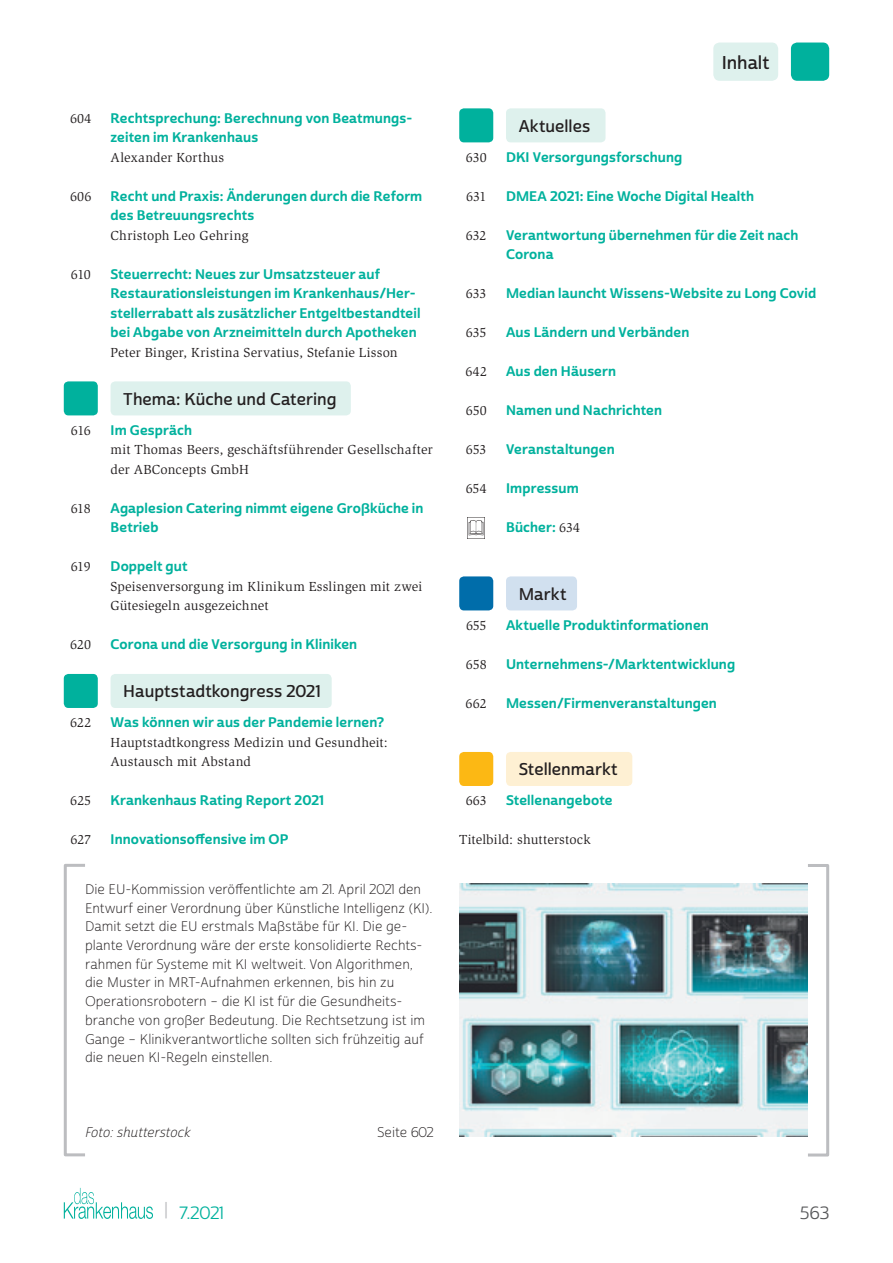
<style>
.page{position:relative;width:893px;height:1263px;background:#fff}
.page>*{position:absolute;margin:0;border:0;box-sizing:border-box;transform-origin:0 0}
.t1{font:18px "Cabrito Sans Nor Dem";letter-spacing:-.005em;color:#231f20}
.t2{font:17.25px "Cabrito Sans Nor Reg";color:#00b19d}
.t3{font:17.25px "Cabrito Sans Nor Reg";color:#57585a}
.t4{font:16.5px "Cabrito Sans Nor Dem";letter-spacing:.005em;color:#231f20}
.t5{font:13.5px/19.5px "Cabrito Sans Nor Bol";letter-spacing:.01em;color:#00b19d}
.t6{font:13.5px/18.8px "Cabrito Sans Nor Lig";color:#231f20}
.t7{font:13.5px/19.5px "Slimbach Std";letter-spacing:.015em;color:#231f20}
.t8{font:13.5px "Cabrito Sans Nor Lig It";color:#231f20}
.s1{font-family:"Slimbach Std";color:#231f20}
.s2{font-size:18.9px;color:#bcbdc0}
</style>
<div class="page">
<svg style="left:64px;top:1188px;width:89px;height:31px"></svg>
<div style="left:791px;top:43px;width:38px;height:38px;background:#00b19d;border-radius:6px"></div>
<div style="left:64px;top:864px;width:23px;height:292px;border:3px solid #bcbdc0"></div>
<div style="left:713px;top:43px;width:65px;height:38px;background:#def1ed;border-radius:6px"></div>
<div style="left:806px;top:864px;width:23px;height:292px;border:3px solid #bcbdc0"></div>
<img style="left:459px;top:883px;width:349px;height:254px">
<div style="left:111px;top:381px;width:240px;height:34px;background:#def1ed;border-radius:5px"></div>
<div style="left:64px;top:381px;width:34px;height:34px;background:#00b19d;border-radius:5px"></div>
<div style="left:111px;top:674px;width:221px;height:34px;background:#def1ed;border-radius:5px"></div>
<div style="left:64px;top:674px;width:34px;height:34px;background:#00b19d;border-radius:5px"></div>
<div style="left:506px;top:108px;width:99px;height:34px;background:#def1ed;border-radius:5px"></div>
<div style="left:459px;top:108px;width:34px;height:34px;background:#00b19d;border-radius:5px"></div>
<img style="left:468px;top:517px;width:17px;height:21px">
<div style="left:506px;top:576px;width:71px;height:34px;background:#d1e0ef;border-radius:5px"></div>
<div style="left:459px;top:576px;width:34px;height:34px;background:#006daa;border-radius:5px"></div>
<div style="left:506px;top:752px;width:126px;height:34px;background:#fef0d3;border-radius:5px"></div>
<div style="left:459px;top:752px;width:34px;height:34px;background:#fcb814;border-radius:5px"></div>
<p class="t7" style="left:70px;top:109px;width:23px">604</p>
<p class="t5" style="left:111px;top:109px;width:302px">Rechtsprechung: Berechnung von Beatmungs&shy;zeiten im Krankenhaus</p>
<p class="t7" style="left:111px;top:148px;width:115px">Alexander Korthus</p>
<p class="t7" style="left:70px;top:187px;width:23px">606</p>
<p class="t5" style="left:111px;top:187px;width:313px">Recht und Praxis: Änderungen durch die Reform des Betreuungsrechts</p>
<p class="t7" style="left:111px;top:226px;width:139px">Christoph Leo Gehring</p>
<p class="t7" style="left:71px;top:265px;width:21px">610</p>
<p class="t5" style="left:111px;top:265px;width:311px">Steuerrecht: Neues zur Umsatzsteuer auf Restaurationsleistungen im Krankenhaus/Her&shy;stellerrabatt als zusätzlicher Entgeltbestandteil bei Abgabe von Arzneimitteln durch Apotheken</p>
<p class="t7" style="left:111px;top:343px;width:289px">Peter Binger, Kristina Servatius, Stefanie Lisson</p>
<p class="t4" style="left:123px;top:389px;width:215px">Thema: Küche und Catering</p>
<p class="t7" style="left:71px;top:421px;width:21px">616</p>
<p class="t5" style="left:111px;top:421px;width:83px">Im Gespräch</p>
<p class="t7" style="left:111px;top:440px;width:324px">mit Thomas Beers, geschäftsführender Gesellschafter der ABConcepts GmbH</p>
<p class="t7" style="left:71px;top:499px;width:21px">618</p>
<p class="t5" style="left:111px;top:499px;width:314px">Agaplesion Catering nimmt eigene Großküche in<br>Betrieb</p>
<p class="t7" style="left:71px;top:557px;width:22px">619</p>
<p class="t5" style="left:111px;top:557px;width:79px">Doppelt gut</p>
<p class="t7" style="left:111px;top:577px;width:313px">Speisenversorgung im Klinikum Esslingen mit zwei<br>Gütesiegeln ausgezeichnet</p>
<p class="t7" style="left:70px;top:635px;width:23px">620</p>
<p class="t5" style="left:111px;top:635px;width:248px">Corona und die Versorgung in Kliniken</p>
<p class="t4" style="left:123px;top:681px;width:199px">Hauptstadtkongress 2021</p>
<p class="t7" style="left:70px;top:713px;width:23px">622</p>
<p class="t5" style="left:111px;top:713px;width:275px">Was können wir aus der Pandemie lernen?</p>
<p class="t7" style="left:111px;top:733px;width:279px">Hauptstadtkongress Medizin und Gesundheit:<br>Austausch mit Abstand</p>
<p class="t7" style="left:70px;top:791px;width:22px">625</p>
<p class="t5" style="left:111px;top:791px;width:215px">Krankenhaus Rating Report 2021</p>
<p class="t7" style="left:70px;top:830px;width:22px">627</p>
<p class="t5" style="left:111px;top:830px;width:179px">Innovationsoffensive im OP</p>
<p class="t6" style="left:85px;top:880px;width:349px">Die EU- Kommission veröffentlichte am 21. April 2021 den Entwurf einer Verordnung über Künstliche Intelligenz (KI).<br>Damit setzt die EU erstmals Maßstäbe für KI. Die ge&shy;plante Verordnung wäre der erste konsolidierte Rechts&shy;rahmen für Systeme mit KI weltweit. Von Algorithmen, die Muster in MRT-Aufnahmen erkennen, bis hin zu Operationsrobotern – die KI ist für die Gesundheits&shy;branche von großer Bedeutung. Die Rechtsetzung ist im Gange – Klinikverantwortliche sollten sich frühzeitig auf die neuen KI- Regeln einstellen.</p>
<p class="t8" style="left:85px;top:1124px;width:107px">Foto: shutterstock</p>
<p class="t6" style="left:377px;top:1123px;width:58px">Seite 602</p>
<p class="t4" style="left:519px;top:116px;width:73px">Aktuelles</p>
<h1 class="t1" style="left:722px;top:51px;width:49px">Inhalt</h1>
<p class="t7" style="left:466px;top:148px;width:22px">630</p>
<p class="t5" style="left:506px;top:148px;width:178px">DKI Versorgungsforschung</p>
<p class="t7" style="left:466px;top:187px;width:22px">631</p>
<p class="t5" style="left:506px;top:187px;width:249px">DMEA 2021: Eine Woche Digital Health</p>
<p class="t7" style="left:466px;top:226px;width:22px">632</p>
<p class="t5" style="left:506px;top:226px;width:294px">Verantwortung übernehmen für die Zeit nach<br>Corona</p>
<p class="t7" style="left:466px;top:284px;width:22px">633</p>
<p class="t5" style="left:506px;top:284px;width:312px">Median launcht Wissens-Website zu Long Covid</p>
<p class="t7" style="left:466px;top:323px;width:22px">635</p>
<p class="t5" style="left:506px;top:323px;width:185px">Aus Ländern und Verbänden</p>
<p class="t7" style="left:465px;top:362px;width:23px">642</p>
<p class="t5" style="left:506px;top:362px;width:112px">Aus den Häusern</p>
<p class="t7" style="left:466px;top:401px;width:22px">650</p>
<p class="t5" style="left:506px;top:401px;width:158px">Namen und Nachrichten</p>
<p class="t7" style="left:466px;top:440px;width:22px">653</p>
<p class="t5" style="left:506px;top:440px;width:110px">Veranstaltungen</p>
<p class="t7" style="left:466px;top:479px;width:23px">654</p>
<p class="t5" style="left:506px;top:479px;width:74px">Impressum</p>
<p class="t5" style="left:506px;top:518px;width:76px">Bücher: <span class="s1">634</span></p>
<p class="t4" style="left:519px;top:584px;width:49px">Markt</p>
<p class="t7" style="left:466px;top:616px;width:22px">655</p>
<p class="t5" style="left:506px;top:616px;width:204px">Aktuelle Produktinformationen</p>
<p class="t7" style="left:466px;top:655px;width:22px">658</p>
<p class="t5" style="left:506px;top:655px;width:231px">Unternehmens-/Marktentwicklung</p>
<p class="t7" style="left:466px;top:694px;width:23px">662</p>
<p class="t5" style="left:506px;top:694px;width:212px">Messen/Firmenveranstaltungen</p>
<p class="t4" style="left:519px;top:759px;width:100px">Stellenmarkt</p>
<p class="t7" style="left:466px;top:791px;width:23px">663</p>
<p class="t5" style="left:506px;top:791px;width:108px">Stellenangebote</p>
<p class="t7" style="left:459px;top:830px;width:133px">Titelbild: shutterstock</p>
<p class="t2" style="left:164px;top:1202px;width:61px"><span class="s2">|</span> 7.2021</p>
<p class="t3" style="left:800px;top:1202px;width:31px">563</p>
</div>
